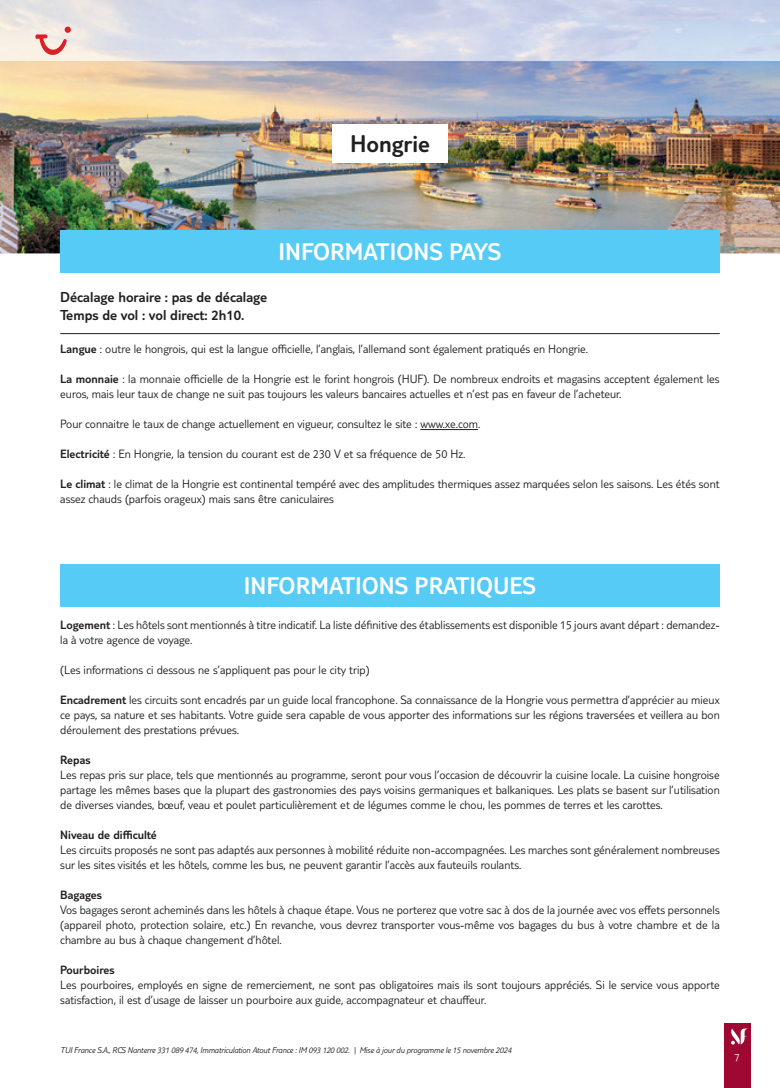
<style>
.page{position:relative;width:780px;height:1088px;background:#fff}
.page>*{position:absolute;margin:0;border:0;box-sizing:border-box;transform-origin:0 0}
.t1{font:300 25px "TUI Type";color:#fff}
.t2{font:300 25px "TUI Type";color:#231f20}
.t3{font:300 15px/18px "TUI Type";color:#231f20}
.t4{font:300 12.5px/15px "TUI Type";color:#231f20}
.t5{font:300 12.5px "TUI Type";color:#231f20}
.t6{font:300 11.25px "TUI Type";color:#fff}
.t7{font:italic 300 8.75px "TUI Type";letter-spacing:-.02em;color:#231f20}
.s1{font-style:inherit}
</style>
<div class="page">
<div style="left:724px;top:1023px;width:26px;height:65px;background:#9e0832"></div>
<svg style="left:731px;top:1028px;width:17px;height:16px"></svg>
<img style="left:0;top:60px;width:780px;height:193px">
<div style="left:332px;top:124px;width:115px;height:39px;background:#fff"></div>
<hr style="left:60px;top:333px;width:659px;height:1px;background:#231f20">
<hr style="left:420px;top:429px;width:58px;height:1px;background:#231f20">
<div style="left:60px;top:230px;width:659px;height:43px;background:#56cbf5"></div>
<div style="left:60px;top:564px;width:659px;height:42px;background:#56cbf5"></div>
<svg style="left:35px;top:27px;width:36px;height:33px"></svg>
<h1 class="t2" style="left:350px;top:129px;width:81px">Hongrie</h1>
<h1 class="t1" style="left:278px;top:237px;width:225px">INFORMATIONS PAYS</h1>
<p class="t3" style="left:60px;top:288px;width:208px">Décalage horaire : pas de décalage<br>Temps de vol : vol direct: 2h10.</p>
<p class="t4" style="left:60px;top:341px;width:529px"><span class="s1">Langue</span> : outre le hongrois, qui est la langue officielle, l’anglais, l’allemand sont également pratiqués en Hongrie.</p>
<p class="t4" style="left:60px;top:371px;width:661px"><span class="s1">La monnaie</span> : la monnaie officielle de la Hongrie est le forint hongrois (HUF). De nombreux endroits et magasins acceptent également les euros, mais leur taux de change ne suit pas toujours les valeurs bancaires actuelles et n’est pas en faveur de l’acheteur.</p>
<p class="t4" style="left:60px;top:416px;width:421px">Pour connaitre le taux de change actuellement en vigueur, consultez le site : www.xe.com.</p>
<p class="t4" style="left:60px;top:446px;width:406px"><span class="s1">Electricité</span> : En Hongrie, la tension du courant est de 230 V et sa fréquence de 50 Hz.</p>
<p class="t4" style="left:60px;top:476px;width:661px"><span class="s1">Le climat</span> : le climat de la Hongrie est continental tempéré avec des amplitudes thermiques assez marquées selon les saisons. Les étés sont assez chauds (parfois orageux) mais sans être caniculaires</p>
<h1 class="t1" style="left:244px;top:571px;width:294px">INFORMATIONS PRATIQUES</h1>
<p class="t4" style="left:60px;top:617px;width:661px"><span class="s1">Logement</span> : Les hôtels sont mentionnés à titre indicatif. La liste définitive des établissements est disponible 15 jours avant départ : demandez&shy;la à votre agence de voyage.</p>
<p class="t4" style="left:60px;top:662px;width:311px">(Les informations ci dessous ne s’appliquent pas pour le city trip)</p>
<p class="t4" style="left:60px;top:692px;width:661px;text-align:justify"><span class="s1">Encadrement</span> les circuits sont encadrés par un guide local francophone. Sa connaissance de la Hongrie vous permettra d’apprécier au mieux ce pays, sa nature et ses habitants. Votre guide sera capable de vous apporter des informations sur les régions traversées et veillera au bon déroulement des prestations prévues.</p>
<p class="t5" style="left:60px;top:753px;width:32px">Repas</p>
<p class="t4" style="left:60px;top:767px;width:661px;text-align:justify">Les repas pris sur place, tels que mentionnés au programme, seront pour vous l’occasion de découvrir la cuisine locale. La cuisine hongroise partage les mêmes bases que la plupart des gastronomies des pays voisins germaniques et balkaniques. Les plats se basent sur l’utilisation de diverses viandes, bœuf, veau et poulet particulièrement et de légumes comme le chou, les pommes de terres et les carottes.</p>
<p class="t5" style="left:60px;top:828px;width:98px">Niveau de difficulté</p>
<p class="t4" style="left:60px;top:842px;width:661px">Les circuits proposés ne sont pas adaptés aux personnes à mobilité réduite non-accompagnées. Les marches sont généralement nombreuses sur les sites visités et les hôtels, comme les bus, ne peuvent garantir l’accès aux fauteuils roulants.</p>
<p class="t5" style="left:60px;top:888px;width:43px">Bagages</p>
<p class="t4" style="left:60px;top:902px;width:661px;text-align:justify">Vos bagages seront acheminés dans les hôtels à chaque étape. Vous ne porterez que votre sac à dos de la journée avec vos effets personnels (appareil photo, protection solaire, etc.) En revanche, vous devrez transporter vous-même vos bagages du bus à votre chambre et de la chambre au bus à chaque changement d’hôtel.</p>
<p class="t5" style="left:60px;top:963px;width:56px">Pourboires</p>
<p class="t4" style="left:60px;top:977px;width:661px">Les pourboires, employés en signe de remerciement, ne sont pas obligatoires mais ils sont toujours appréciés. Si le service vous apporte satisfaction, il est d’usage de laisser un pourboire aux guide, accompagnateur et chauffeur.</p>
<p class="t7" style="left:60px;top:1045px;width:452px">TUI France S.A., RCS Nanterre 331 089 474, Immatriculation Atout France : IM 093 120 002. | Mise à jour du programme le 15 novembre 2024</p>
<p class="t6" style="left:734px;top:1050px;width:7px">7</p>
</div>
